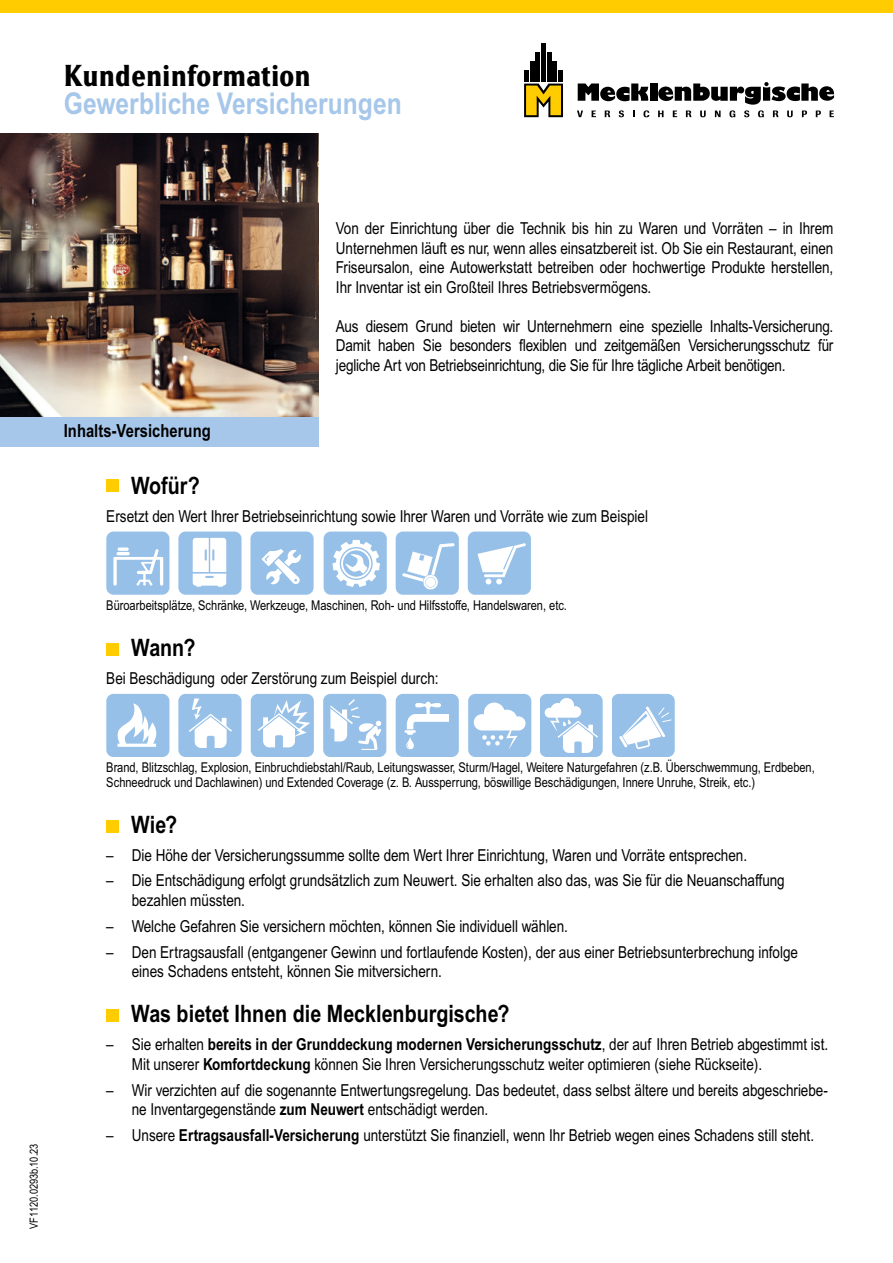
<style>
.page{position:relative;width:893px;height:1263px;background:#fff}
.page>*{position:absolute;margin:0;border:0;box-sizing:border-box;transform-origin:0 0}
.t1{font:31.5px "LP Cervo Lap";color:#000}
.t2{font:700 30px "Arial Narrow MT Pro";color:#a6c7ea}
.t3{font:700 24px "Arial Narrow MT Pro";color:#000}
.t4{font:700 18px "Arial Narrow MT Pro";color:#000}
.t5{font:16.5px/19.5px "Arial Narrow MT Pro";color:#000}
.t6{font:13.5px/15px "Arial Narrow MT Pro";color:#000}
.t7{font:11.25px "Arial Narrow MT Pro";color:#000}
.s1{font-weight:700}
</style>
<div class="page">
<div style="left:0;top:0;width:893px;height:13px;background:#fc0"></div>
<div style="left:650px;top:83px;width:7px;height:18px;background:#000"></div>
<svg style="left:578px;top:83px;width:71px;height:19px"></svg>
<svg style="left:524px;top:84px;width:39px;height:33px"></svg>
<div style="left:524px;top:70px;width:5px;height:12px;background:#000"></div>
<hr style="left:530px;top:61px;width:4px;height:21px;background:#000">
<div style="left:535px;top:52px;width:5px;height:30px;background:#000"></div>
<div style="left:541px;top:43px;width:5px;height:39px;background:#000"></div>
<div style="left:547px;top:52px;width:5px;height:30px;background:#000"></div>
<hr style="left:553px;top:61px;width:4px;height:21px;background:#000">
<div style="left:558px;top:70px;width:5px;height:12px;background:#000"></div>
<svg style="left:577px;top:110px;width:6px;height:7px"></svg>
<svg style="left:592px;top:111px;width:4px;height:6px"></svg>
<svg style="left:633px;top:111px;width:2px;height:6px"></svg>
<svg style="left:605px;top:111px;width:5px;height:6px"></svg>
<svg style="left:619px;top:110px;width:5px;height:7px"></svg>
<svg style="left:643px;top:110px;width:6px;height:7px"></svg>
<svg style="left:658px;top:82px;width:176px;height:35px"></svg>
<div style="left:106px;top:479px;width:13px;height:13px;background:#fc0"></div>
<div style="left:106px;top:643px;width:13px;height:13px;background:#fc0"></div>
<div style="left:106px;top:820px;width:13px;height:13px;background:#fc0"></div>
<div style="left:106px;top:1009px;width:13px;height:13px;background:#fc0"></div>
<img style="left:0;top:134px;width:319px;height:283px">
<div style="left:0;top:417px;width:319px;height:29px;background:#a6c7ea"></div>
<div style="left:106px;top:531px;width:63px;height:64px;background:#96c0e8;border-radius:7px"></div>
<svg style="left:113px;top:547px;width:50px;height:39px"></svg>
<div style="left:179px;top:531px;width:63px;height:64px;background:#96c0e8;border-radius:7px"></div>
<svg style="left:193px;top:538px;width:33px;height:49px;background:#f1f6fc"></svg>
<div style="left:251px;top:531px;width:63px;height:64px;background:#96c0e8;border-radius:7px"></div>
<svg style="left:262px;top:549px;width:39px;height:36px"></svg>
<div style="left:324px;top:531px;width:63px;height:64px;background:#96c0e8;border-radius:7px"></div>
<svg style="left:332px;top:540px;width:48px;height:47px"></svg>
<div style="left:396px;top:531px;width:63px;height:64px;background:#96c0e8;border-radius:7px"></div>
<svg style="left:402px;top:543px;width:53px;height:47px"></svg>
<div style="left:468px;top:531px;width:63px;height:64px;background:#96c0e8;border-radius:7px"></div>
<svg style="left:477px;top:543px;width:49px;height:41px"></svg>
<div style="left:106px;top:694px;width:63px;height:63px;background:#96c0e8;border-radius:7px"></div>
<svg style="left:117px;top:703px;width:40px;height:44px"></svg>
<div style="left:179px;top:694px;width:63px;height:63px;background:#96c0e8;border-radius:7px"></div>
<svg style="left:189px;top:698px;width:43px;height:50px"></svg>
<div style="left:251px;top:694px;width:63px;height:63px;background:#96c0e8;border-radius:7px"></div>
<svg style="left:258px;top:700px;width:52px;height:47px"></svg>
<div style="left:468px;top:694px;width:63px;height:63px;background:#96c0e8;border-radius:7px"></div>
<svg style="left:474px;top:702px;width:52px;height:47px"></svg>
<div style="left:396px;top:694px;width:63px;height:63px;background:#96c0e8;border-radius:7px"></div>
<svg style="left:404px;top:702px;width:45px;height:47px"></svg>
<div style="left:323px;top:694px;width:63px;height:63px;background:#96c0e8;border-radius:7px"></div>
<svg style="left:330px;top:699px;width:51px;height:51px"></svg>
<div style="left:540px;top:694px;width:63px;height:63px;background:#96c0e8;border-radius:7px"></div>
<svg style="left:545px;top:698px;width:53px;height:55px"></svg>
<div style="left:612px;top:694px;width:63px;height:63px;background:#96c0e8;border-radius:7px"></div>
<svg style="left:619px;top:706px;width:53px;height:43px"></svg>
<h1 class="t1" style="left:64px;top:52px;width:248px">Kundeninformation</h1>
<h2 class="t2" style="left:64px;top:85px;width:340px">Gewerbliche Versicherungen</h2>
<p class="t4" style="left:64px;top:419px;width:149px">Inhalts-Versicherung</p>
<p class="t5" style="left:336px;top:218px;width:499px;text-align:justify">Von der Einrichtung über die Technik bis hin zu Waren und Vorräten – in Ihrem Unternehmen läuft es nur, wenn alles einsatzbereit ist. Ob Sie ein Restaurant, einen Friseursalon, eine Autowerkstatt betreiben oder hochwertige Produkte herstellen, Ihr Inventar ist ein Großteil Ihres Betriebsvermögens.</p>
<p class="t5" style="left:336px;top:316px;width:499px;text-align:justify">Aus diesem Grund bieten wir Unternehmern eine spezielle Inhalts-Versicherung.<br>Damit haben Sie besonders flexiblen und zeitgemäßen Versicherungsschutz für jegliche Art von Betriebseinrichtung, die Sie für Ihre tägliche Arbeit benötigen.</p>
<h3 class="t3" style="left:131px;top:471px;width:70px">Wofür?</h3>
<p class="t5" style="left:106px;top:506px;width:543px">Ersetzt den Wert Ihrer Betriebseinrichtung sowie Ihrer Waren und Vorräte wie zum Beispiel</p>
<p class="t7" style="left:27px;top:1229px;width:87px;rotate:-90deg">VF1120.0293b.10.23</p>
<p class="t6" style="left:106px;top:597px;width:462px">Büroarbeitsplätze, Schränke, Werkzeuge, Maschinen, Roh- und Hilfsstoffe, Handelswaren, etc.</p>
<h3 class="t3" style="left:131px;top:633px;width:66px">Wann?</h3>
<p class="t5" style="left:106px;top:668px;width:334px">Bei Beschädigung oder Zerstörung zum Beispiel durch:</p>
<p class="t6" style="left:106px;top:759px;width:710px">Brand, Blitzschlag, Explosion, Einbruchdiebstahl/Raub, Leitungswasser, Sturm/Hagel, Weitere Naturgefahren (z.B. Überschwemmung, Erdbeben,<br>Schneedruck und Dachlawinen) und Extended Coverage (z. B. Aussperrung, böswillige Beschädigungen, Innere Unruhe, Streik, etc.)</p>
<h3 class="t3" style="left:131px;top:810px;width:48px">Wie?</h3>
<p class="t5" style="left:106px;top:845px;width:642px">– Die Höhe der Versicherungssumme sollte dem Wert Ihrer Einrichtung, Waren und Vorräte entsprechen.</p>
<p class="t5" style="left:132px;top:871px;width:654px;text-indent:-26px">– Die Entschädigung erfolgt grundsätzlich zum Neuwert. Sie erhalten also das, was Sie für die Neuanschaffung bezahlen müssten.</p>
<p class="t5" style="left:106px;top:916px;width:463px">– Welche Gefahren Sie versichern möchten, können Sie individuell wählen.</p>
<p class="t5" style="left:132px;top:942px;width:667px;text-indent:-26px">– Den Ertragsausfall (entgangener Gewinn und fortlaufende Kosten), der aus einer Betriebsunterbrechung infolge eines Schadens entsteht, können Sie mitversichern.</p>
<h3 class="t3" style="left:131px;top:999px;width:380px">Was bietet Ihnen die Mecklenburgische?</h3>
<p class="t5" style="left:132px;top:1034px;width:698px;text-indent:-26px">– Sie erhalten <span class="s1">bereits in der Grunddeckung modernen Versicherungsschutz</span>, der auf Ihren Betrieb abgestimmt ist.<br>Mit unserer <span class="s1">Komfortdeckung</span> können Sie Ihren Versicherungsschutz weiter optimieren (siehe Rückseite).</p>
<p class="t5" style="left:132px;top:1080px;width:698px;text-indent:-26px">– Wir verzichten auf die sogenannte Entwertungsregelung. Das bedeutet, dass selbst ältere und bereits abgeschriebe&shy;ne Inventargegenstände <span class="s1">zum Neuwert</span> entschädigt werden.</p>
<p class="t5" style="left:106px;top:1125px;width:709px">– Unsere <span class="s1">Ertragsausfall-Versicherung</span> unterstützt Sie finanziell, wenn Ihr Betrieb wegen eines Schadens still steht.</p>
</div>
